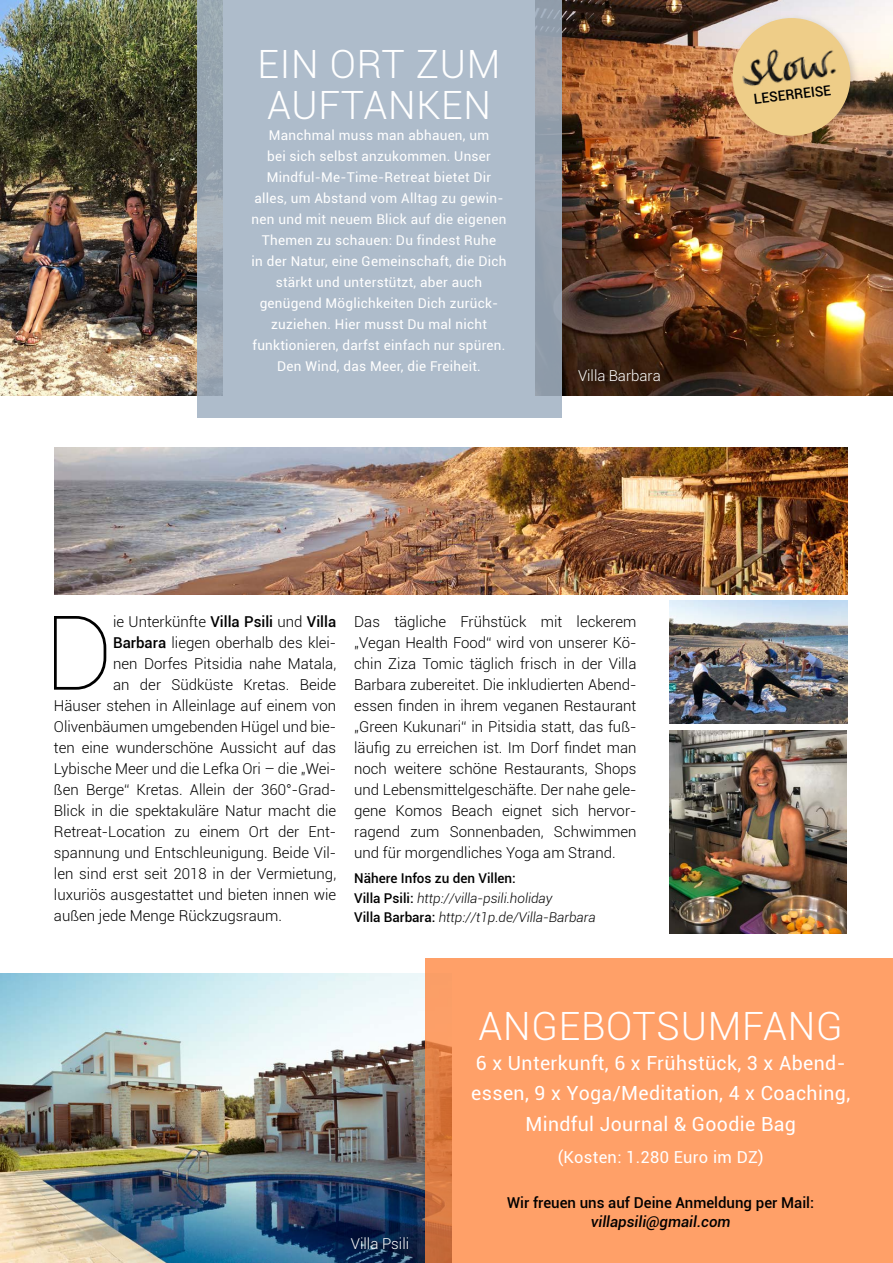
<style>
.page{position:relative;width:893px;height:1263px;background:#fff}
.page>*{position:absolute;margin:0;border:0;box-sizing:border-box;transform-origin:0 0}
.t1{font:100 103.65px "Roboto";color:#000}
.t2{font:300 39px/40.5px "Roboto";letter-spacing:.02em;color:#fff}
.t3{font:19.5px/30.8px "Roboto";letter-spacing:.02em;color:#fff;text-align:center}
.t4{font:16.5px "Roboto";letter-spacing:.02em;color:#fff}
.t5{font:300 15px/21px "Roboto";color:#000;text-align:justify}
.t6{font:500 15px "Roboto";color:#000}
.t7{font:300 15px "Roboto";color:#fff}
.t8{font:italic 500 15px "Roboto";color:#000}
.t9{font:500 13.95px "Roboto";color:#000}
.t10{font:13.5px/21px "Roboto";letter-spacing:.02em;color:#fff;text-align:center}
.t11{font:italic 300 13.5px/19.5px "Roboto";color:#000}
.s1{font-weight:500}
.s2{font-weight:500;font-style:normal}
</style>
<div class="page">
<img style="left:54px;top:447px;width:794px;height:147px">
<img style="left:670px;top:730px;width:176px;height:203px">
<img style="left:561px;top:0;width:332px;height:395px">
<img style="left:0;top:0;width:197px;height:395px">
<svg style="left:197px;top:0;width:364px;height:418px;background:#aab8c7"></svg>
<img style="left:670px;top:600px;width:178px;height:124px">
<img style="left:0;top:974px;width:426px;height:289px">
<div style="left:426px;top:958px;width:467px;height:305px;background:#ffa068"></div>
<div style="left:728px;top:13px;width:134px;height:134px;background:#000;opacity:.18"></div>
<div style="left:733px;top:18px;width:117px;height:118px;background:#eecd88;border-radius:50%"></div>
<img style="left:738px;top:28px;width:119px;height:77px">
<h2 class="t2" style="left:258px;top:43px;width:244px">EIN ORT ZUM<br>AUFTANKEN</h2>
<p class="t10" style="left:252px;top:124px;width:256px">Manchmal muss man abhauen, um<br>bei sich selbst anzukommen. Unser Mindful-Me-Time-Retreat bietet Dir alles, um Abstand vom Alltag zu gewin&shy;nen und mit neuem Blick auf die eigenen Themen zu schauen: Du findest Ruhe<br>in der Natur, eine Gemeinschaft, die Dich stärkt und unterstützt, aber auch genügend Möglichkeiten Dich zurück&shy;zuziehen. Hier musst Du mal nicht funktionieren, darfst einfach nur spüren.<br>Den Wind, das Meer, die Freiheit.</p>
<p class="t7" style="left:578px;top:365px;width:84px">Villa Barbara</p>
<h1 class="t1" style="left:44px;top:581px;width:71px">D</h1>
<p class="t5" style="left:113px;top:610px;width:224px">ie Unterkünfte <span class="s1">Villa Psili</span> und <span class="s1">Villa</span></p>
<p class="t5" style="left:113px;top:631px;width:224px"><span class="s1">Barbara</span> liegen oberhalb des klei-</p>
<p class="t5" style="left:113px;top:652px;width:225px">nen Dorfes Pitsidia nahe Matala,</p>
<p class="t5" style="left:113px;top:673px;width:225px">an der Südküste Kretas. Beide</p>
<p class="t5" style="left:54px;top:694px;width:284px">Häuser stehen in Alleinlage auf einem von</p>
<p class="t5" style="left:54px;top:715px;width:284px">Olivenbäumen umgebenden Hügel und bie-</p>
<p class="t5" style="left:54px;top:736px;width:284px">ten eine wunderschöne Aussicht auf das</p>
<p class="t5" style="left:54px;top:757px;width:284px">Lybische Meer und die Lefka Ori – die „Wei-</p>
<p class="t5" style="left:54px;top:778px;width:284px">ßen Berge“ Kretas. Allein der 360°-Grad-</p>
<p class="t5" style="left:54px;top:799px;width:284px">Blick in die spektakuläre Natur macht die</p>
<p class="t5" style="left:54px;top:820px;width:284px">Retreat-Location zu einem Ort der Ent-</p>
<p class="t5" style="left:54px;top:841px;width:284px">spannung und Entschleunigung. Beide Vil-</p>
<p class="t5" style="left:54px;top:862px;width:284px">len sind erst seit 2018 in der Vermietung,</p>
<p class="t5" style="left:54px;top:883px;width:284px">luxuriös ausgestattet und bieten innen wie</p>
<p class="t5" style="left:54px;top:904px;width:229px">außen jede Menge Rückzugsraum.</p>
<p class="t5" style="left:354px;top:610px;width:284px">Das tägliche Frühstück mit leckerem „Vegan Health Food“ wird von unserer Kö&shy;chin Ziza Tomic täglich frisch in der Villa Barbara zubereitet. Die inkludierten Abend&shy;essen finden in ihrem veganen Restaurant „Green Kukunari“ in Pitsidia statt, das fuß&shy;läufig zu erreichen ist. Im Dorf findet man noch weitere schöne Restaurants, Shops und Lebensmittelgeschäfte. Der nahe gele&shy;gene Komos Beach eignet sich hervor&shy;ragend zum Sonnenbaden, Schwimmen und für morgendliches Yoga am Strand.</p>
<p class="t11" style="left:354px;top:868px;width:243px"><span class="s2">Nähere Infos zu den Villen:<br>Villa Psili:</span> http://villa-psili.holiday<br><span class="s2">Villa Barbara:</span> http://t1p.de/Villa-Barbara</p>
<p class="t9" style="left:753px;top:89px;width:79px;rotate:-7deg">LESERREISE</p>
<h2 class="t2" style="left:478px;top:1004px;width:366px">ANGEBOTSUMFANG</h2>
<h3 class="t3" style="left:471px;top:1046px;width:380px">6 x Unterkunft, 6 x Frühstück, 3 x Abend&shy;essen, 9 x Yoga/Meditation, 4 x Coaching,<br>Mindful Journal &amp; Goodie Bag</h3>
<p class="t4" style="left:558px;top:1145px;width:207px">(Kosten: 1.280 Euro im DZ)</p>
<p class="t7" style="left:351px;top:1233px;width:60px">Villa Psili</p>
<p class="t6" style="left:507px;top:1192px;width:308px">Wir freuen uns auf Deine Anmeldung per Mail:</p>
<p class="t8" style="left:591px;top:1211px;width:141px">villapsili@gmail.com</p>
</div>
